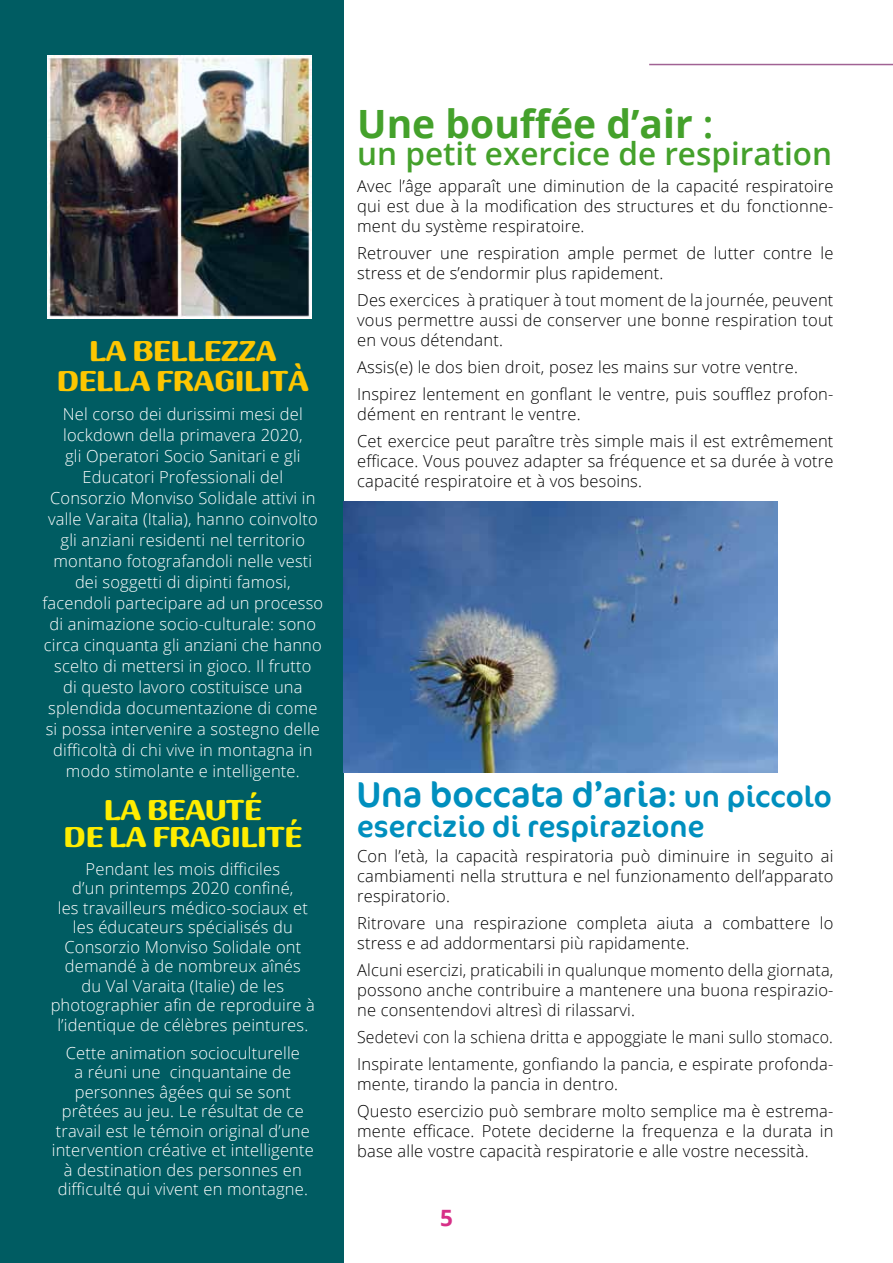
<style>
.page{position:relative;width:893px;height:1263px;background:#fff}
.page>*{position:absolute;margin:0;border:0;box-sizing:border-box;transform-origin:0 0}
.t1{font:700 39px "Open Sans";color:#44a12b}
.t2{font:36px "Cocon";color:#008fbe}
.t3{font:600 31.5px "Open Sans";color:#44a12b}
.t4{font:30px/30px "Aspirin ITC";letter-spacing:.01em;color:#fdc601;text-align:center;scale:.8 1}
.t5{font:30px "Cocon";color:#008fbe}
.t6{font:30px/27px "Aspirin ITC";letter-spacing:.01em;color:#ffed00;text-align:center;scale:.8 1}
.t7{font:700 22.5px "Open Sans";color:#d62f87}
.t8{font:300 16.5px/20.2px "Open Sans";letter-spacing:.01em;color:#000}
.t9{font:300 16.5px/21px "Open Sans";letter-spacing:.01em;color:#fff;text-align:center}
.t10{font:300 16.5px/26.7px "Open Sans";letter-spacing:.01em;color:#000;scale:.96 1}
.s1{font-weight:600}
.s2{font-size:30px}
</style>
<div class="page">
<div style="left:0;top:0;width:343px;height:1263px;background:#005c62"></div>
<hr style="left:649px;top:64px;width:244px;height:1px;background:#a16294">
<img style="left:343px;top:502px;width:435px;height:271px">
<img style="left:48px;top:55px;width:263px;height:264px">
<h3 class="t4" style="left:57px;top:336px;width:316px">LA BELLEZZA<br>DELLA FRAGILITÀ</h3>
<p class="t9" style="left:43px;top:403px;width:282px">Nel corso dei durissimi mesi del lockdown della primavera 2020,<br>gli Operatori Socio Sanitari e gli Educatori Professionali del<br>Consorzio Monviso Solidale attivi in valle Varaita (Italia), hanno coinvolto gli anziani residenti nel territorio montano fotografandoli nelle vesti dei soggetti di dipinti famosi, facendoli partecipare ad un processo di animazione socio-culturale: sono circa cinquanta gli anziani che hanno scelto di mettersi in gioco. Il frutto<br>di questo lavoro costituisce una splendida documentazione di come si possa intervenire a sostegno delle difficoltà di chi vive in montagna in modo stimolante e intelligente.</p>
<h3 class="t6" style="left:64px;top:796px;width:299px">LA BEAUTÉ<br>DE LA FRAGILITÉ</h3>
<p class="t9" style="left:51px;top:859px;width:266px;line-height:19.5px">Pendant les mois difficiles<br>d’un printemps 2020 confiné,<br>les travailleurs médico-sociaux et les éducateurs spécialisés du<br>Consorzio Monviso Solidale ont demandé à de nombreux aînés<br>du Val Varaita (Italie) de les photographier afin de reproduire à l’identique de célèbres peintures.</p>
<p class="t9" style="left:52px;top:1043px;width:264px;line-height:19.5px">Cette animation socioculturelle<br>a réuni une cinquantaine de personnes âgées qui se sont prêtées au jeu. Le résultat de ce travail est le témoin original d’une intervention créative et intelligente à destination des personnes en difficulté qui vivent en montagne.</p>
<h1 class="t1" style="left:357px;top:97px;width:358px">Une bouffée d’air <span class="s1">:</span></h1>
<h3 class="t3" style="left:357px;top:132px;width:476px">un petit exercice de respiration</h3>
<p class="t8" style="left:357px;top:175px;width:478px;text-align:justify">Avec l’âge apparaît une diminution de la capacité respiratoire qui est due à la modification des structures et du fonctionne&shy;ment du système respiratoire.</p>
<p class="t8" style="left:357px;top:242px;width:478px">Retrouver une respiration ample permet de lutter contre le stress et de s’endormir plus rapidement.</p>
<p class="t8" style="left:357px;top:289px;width:478px;text-align:justify">Des exercices à pratiquer à tout moment de la journée, peuvent vous permettre aussi de conserver une bonne respiration tout en vous détendant.</p>
<p class="t8" style="left:357px;top:353px;width:478px;line-height:26.7px">Assis(e) le dos bien droit, posez les mains sur votre ventre.<br>Inspirez lentement en gonflant le ventre, puis soufflez profon-</p>
<p class="t8" style="left:357px;top:400px;width:478px;line-height:26.7px">dément en rentrant le ventre.<br>Cet exercice peut paraître très simple mais il est extrêmement</p>
<p class="t8" style="left:357px;top:450px;width:478px">efficace. Vous pouvez adapter sa fréquence et sa durée à votre capacité respiratoire et à vos besoins.</p>
<h2 class="t2" style="left:357px;top:769px;width:476px">Una boccata d’aria<span class="s2">: un piccolo</span></h2>
<h3 class="t5" style="left:357px;top:805px;width:349px">esercizio di respirazione</h3>
<p class="t8" style="left:357px;top:845px;width:478px;text-align:justify">Con l’età, la capacità respiratoria può diminuire in seguito ai cambiamenti nella struttura e nel funzionamento dell’apparato respiratorio.</p>
<p class="t8" style="left:357px;top:912px;width:478px">Ritrovare una respirazione completa aiuta a combattere lo stress e ad addormentarsi più rapidamente.</p>
<p class="t8" style="left:357px;top:959px;width:478px;text-align:justify">Alcuni esercizi, praticabili in qualunque momento della giornata, possono anche contribuire a mantenere una buona respirazio&shy;ne consentendovi altresì di rilassarvi.</p>
<p class="t10" style="left:357px;top:1023px;width:498px">Sedetevi con la schiena dritta e appoggiate le mani sullo stomaco.<br>Inspirate lentamente, gonfiando la pancia, e espirate profonda-</p>
<p class="t8" style="left:357px;top:1070px;width:478px;line-height:26.7px">mente, tirando la pancia in dentro.<br>Questo esercizio può sembrare molto semplice ma è estrema-</p>
<p class="t8" style="left:357px;top:1120px;width:478px">mente efficace. Potete deciderne la frequenza e la durata in base alle vostre capacità respiratorie e alle vostre necessità.</p>
<h3 class="t7" style="left:440px;top:1202px;width:14px">5</h3>
</div>
